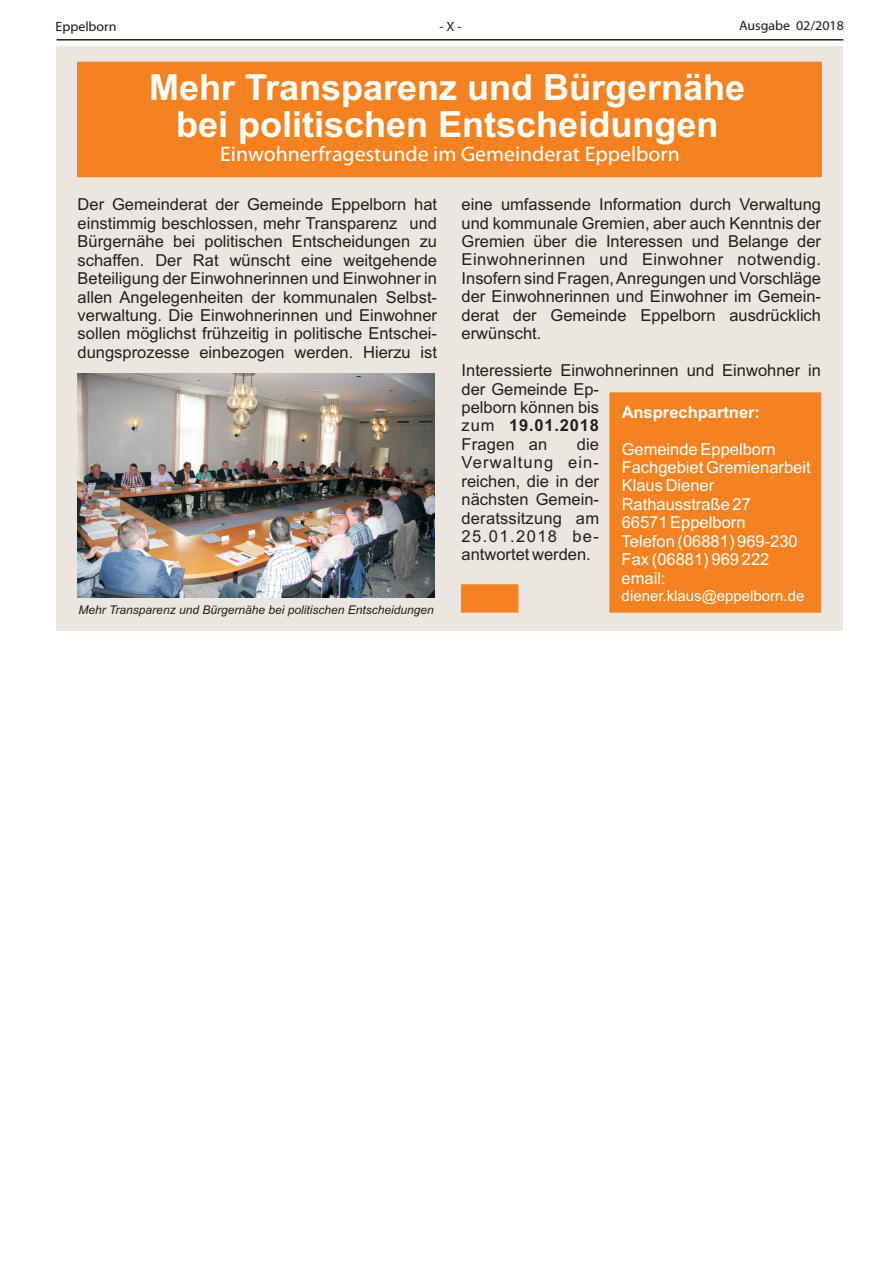
<style>
.page{position:relative;width:893px;height:1263px;background:#fff}
.page>*{position:absolute;margin:0;border:0;box-sizing:border-box;transform-origin:0 0}
.t1{font:700 36px/36.6px "Arial";color:#fff;text-align:center}
.t2{font:21px "Myriad Web Pro";color:#fff}
.t3{font:16.5px/18.5px "Arial";color:#231f20;text-align:justify}
.t4{font:16.5px/18.5px "Arial";color:#fff}
.t5{font:700 16.5px "Arial";color:#fff}
.t6{font:15px "Arial";color:#fff}
.t7{font:13.5px "Myriad Web Pro";color:#231f20}
.t8{font:italic 12px "Arial";color:#231f20}
.s1{font-weight:700}
</style>
<div class="page">
<div style="left:56px;top:47px;width:787px;height:584px;background:#ebe6df"></div>
<hr style="left:57px;top:39px;width:786px;height:2px;background:#231f20">
<div style="left:77px;top:62px;width:744px;height:115px;background:#f58220"></div>
<div style="left:461px;top:585px;width:57px;height:27px;background:#f58220"></div>
<img style="left:77px;top:374px;width:358px;height:224px">
<div style="left:610px;top:392px;width:211px;height:220px;background:#f58220"></div>
<p class="t7" style="left:56px;top:20px;width:63px">Eppelborn</p>
<p class="t7" style="left:439px;top:20px;width:24px">- X -</p>
<p class="t7" style="left:739px;top:19px;width:106px">Ausgabe 02/2018</p>
<h1 class="t1" style="left:149px;top:73px;width:598px">Mehr Transparenz und Bürgernähe bei politischen Entscheidungen</h1>
<p class="t2" style="left:220px;top:144px;width:461px">Einwohnerfragestunde im Gemeinderat Eppelborn</p>
<p class="t3" style="left:78px;top:197px;width:361px">Der Gemeinderat der Gemeinde Eppelborn hat einstimmig beschlossen, mehr Transparenz und Bürgernähe bei politischen Entscheidungen zu schaffen. Der Rat wünscht eine weitgehende Beteiligung der Einwohnerinnen und Einwohner in allen Angelegenheiten der kommunalen Selbst&shy;verwaltung. Die Einwohnerinnen und Einwohner sollen möglichst frühzeitig in politische Entschei&shy;dungsprozesse einbezogen werden. Hierzu ist</p>
<p class="t3" style="left:462px;top:197px;width:361px">eine umfassende Information durch Verwaltung und kommunale Gremien, aber auch Kenntnis der Gremien über die Interessen und Belange der Einwohnerinnen und Einwohner notwendig.<br>Insofern sind Fragen, Anregungen und Vorschläge der Einwohnerinnen und Einwohner im Gemein&shy;derat der Gemeinde Eppelborn ausdrücklich erwünscht.</p>
<p class="t3" style="left:462px;top:363px;width:361px;text-align:left">Interessierte Einwohnerinnen und Einwohner in der Gemeinde Ep-<br>pelborn können bis<br>zum <span class="s1">19.01.2018<br></span>Fragen an</p>
<p class="t5" style="left:622px;top:406px;width:140px">Ansprechpartner:</p>
<p class="t4" style="left:622px;top:441px;width:190px">Gemeinde Eppelborn<br>Fachgebiet Gremienarbeit<br>Klaus Diener<br>Rathausstraße 27<br>66571 Eppelborn<br>Telefon (06881) 969-230<br>Fax (06881) 969 222 email:</p>
<p class="t6" style="left:622px;top:590px;width:184px">diener.klaus@eppelborn.de</p>
<p class="t3" style="left:462px;top:436px;width:139px;text-indent:115px">die Verwaltung ein&shy;reichen, die in der nächsten Gemein&shy;deratssitzung am 25.01.2018 be&shy;antwortet werden.</p>
<p class="t8" style="left:79px;top:605px;width:357px">Mehr Transparenz und Bürgernähe bei politischen Entscheidungen</p>
</div>
